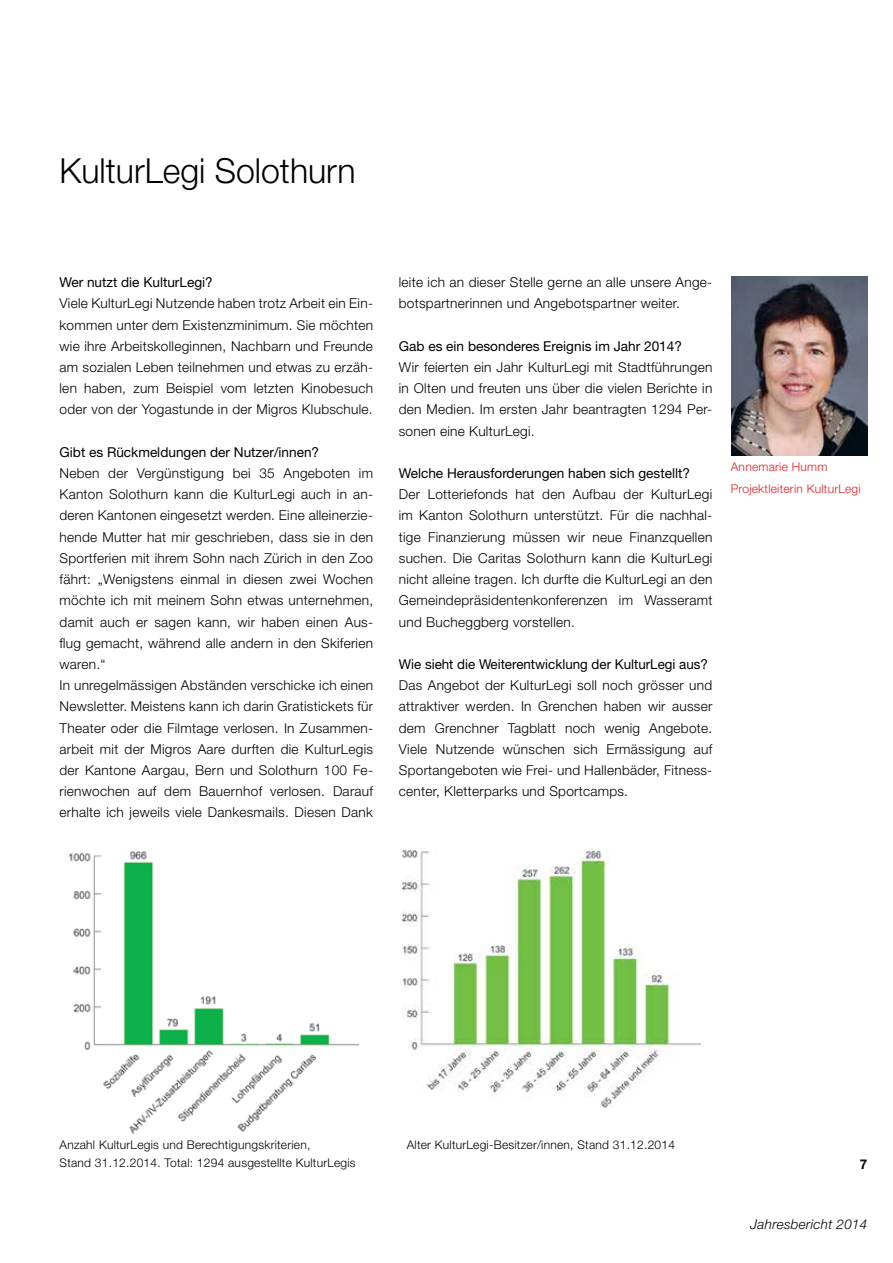
<style>
.page{position:relative;width:893px;height:1263px;background:#fff}
.page>*{position:absolute;margin:0;border:0;box-sizing:border-box;transform-origin:0 0}
.t1{font:300 34.5px "Helvetica Neue";color:#000}
.t2{font:300 13.65px/21.1px "Helvetica Neue";letter-spacing:.02em;color:#000;text-align:justify}
.t3{font:13.65px "Helvetica Neue";color:#000}
.t4{font:italic 300 13.5px "Helvetica Neue";letter-spacing:.02em;color:#000}
.t5{font:700 13.5px "Helvetica Neue";color:#000}
.t6{font:300 12px "Helvetica Neue";letter-spacing:.02em;color:#000}
.t7{font:300 12px/21.6px "Helvetica Neue";letter-spacing:.02em;color:#e31f26}
</style>
<div class="page">
<img style="left:731px;top:276px;width:136px;height:179px">
<img style="left:69px;top:851px;width:290px;height:283px">
<img style="left:403px;top:849px;width:297px;height:259px">
<h1 class="t1" style="left:60px;top:150px;width:298px">KulturLegi Solothurn</h1>
<p class="t3" style="left:60px;top:274px;width:155px">Wer nutzt die KulturLegi?</p>
<p class="t2" style="left:60px;top:293px;width:315px">Viele KulturLegi Nutzende haben trotz Arbeit ein Ein&shy;kommen unter dem Existenzminimum. Sie möchten wie ihre Arbeitskolleginnen, Nachbarn und Freunde am sozialen Leben teilnehmen und etwas zu erzäh&shy;len haben, zum Beispiel vom letzten Kinobesuch oder von der Yogastunde in der Migros Klubschule.</p>
<p class="t3" style="left:60px;top:444px;width:261px">Gibt es Rückmeldungen der Nutzer/innen?</p>
<p class="t2" style="left:60px;top:462px;width:315px;text-align:left">Neben der Vergünstigung bei 35 Angeboten im Kanton Solothurn kann die KulturLegi auch in an&shy;deren Kantonen eingesetzt werden. Eine alleinerzie&shy;hende Mutter hat mir geschrieben, dass sie in den Sportferien mit ihrem Sohn nach Zürich in den Zoo fährt: „Wenigstens einmal in diesen zwei Wochen möchte ich mit meinem Sohn etwas unternehmen, damit auch er sagen kann, wir haben einen Aus&shy;flug gemacht, während alle andern in den Skiferien waren.“<br>In unregelmässigen Abständen verschicke ich einen Newsletter. Meistens kann ich darin Gratistickets für Theater oder die Filmtage verlosen. In Zusammen&shy;arbeit mit der Migros Aare durften die KulturLegis der Kantone Aargau, Bern und Solothurn 100 Fe&shy;rienwochen auf dem Bauernhof verlosen. Darauf erhalte ich jeweils viele Dankesmails. Diesen Dank</p>
<p class="t2" style="left:399px;top:271px;width:315px">leite ich an dieser Stelle gerne an alle unsere Ange&shy;botspartnerinnen und Angebotspartner weiter.</p>
<p class="t3" style="left:399px;top:338px;width:285px">Gab es ein besonderes Ereignis im Jahr 2014?</p>
<p class="t2" style="left:399px;top:356px;width:315px">Wir feierten ein Jahr KulturLegi mit Stadtführungen in Olten und freuten uns über die vielen Berichte in den Medien. Im ersten Jahr beantragten 1294 Per&shy;sonen eine KulturLegi.</p>
<p class="t3" style="left:399px;top:465px;width:293px">Welche Herausforderungen haben sich gestellt?</p>
<p class="t2" style="left:399px;top:483px;width:315px">Der Lotteriefonds hat den Aufbau der KulturLegi im Kanton Solothurn unterstützt. Für die nachhal&shy;tige Finanzierung müssen wir neue Finanzquellen suchen. Die Caritas Solothurn kann die KulturLegi nicht alleine tragen. Ich durfte die KulturLegi an den Gemeindepräsidentenkonferenzen im Wasseramt und Bucheggberg vorstellen.</p>
<p class="t3" style="left:399px;top:656px;width:311px">Wie sieht die Weiterentwicklung der KulturLegi aus?</p>
<p class="t2" style="left:399px;top:674px;width:315px">Das Angebot der KulturLegi soll noch grösser und attraktiver werden. In Grenchen haben wir ausser dem Grenchner Tagblatt noch wenig Angebote.<br>Viele Nutzende wünschen sich Ermässigung auf Sportangeboten wie Frei- und Hallenbäder, Fitness&shy;center, Kletterparks und Sportcamps.</p>
<p class="t7" style="left:731px;top:456px;width:131px">Annemarie Humm<br>Projektleiterin KulturLegi</p>
<p class="t6" style="left:60px;top:1137px;width:252px">Anzahl KulturLegis und Berechtigungskriterien,</p>
<p class="t6" style="left:407px;top:1137px;width:270px">Alter KulturLegi-Besitzer/innen, Stand 31.12.2014</p>
<p class="t6" style="left:60px;top:1155px;width:298px">Stand 31.12.2014. Total: 1294 ausgestellte KulturLegis</p>
<p class="t5" style="left:860px;top:1156px;width:9px">7</p>
<p class="t4" style="left:751px;top:1216px;width:118px">Jahresbericht 2014</p>
</div>
